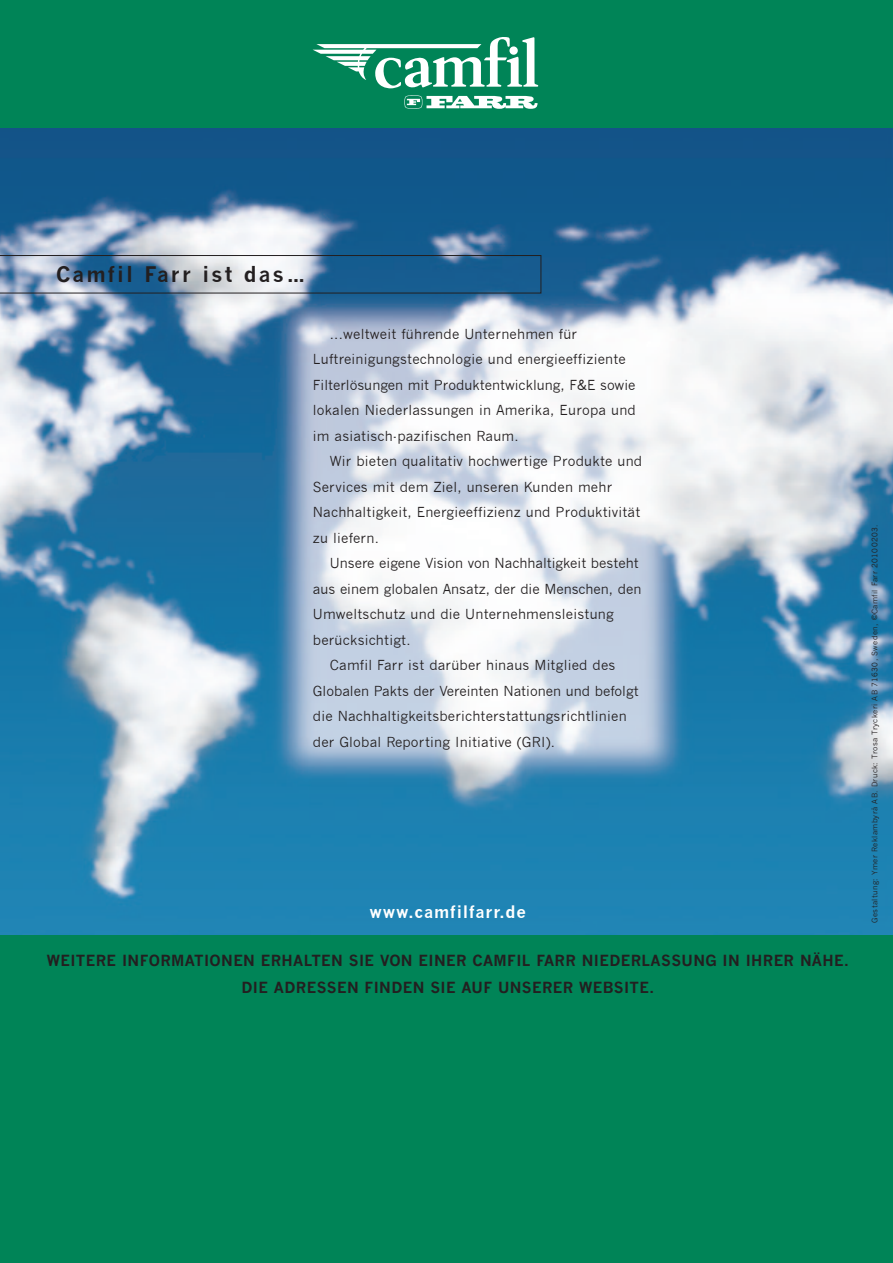
<style>
.page{position:relative;width:893px;height:1263px;background:#fff}
.page>*{position:absolute;margin:0;border:0;box-sizing:border-box;transform-origin:0 0}
.t1{font:700 21px "News Gothic";letter-spacing:.1em;color:#231f20}
.t2{font:700 16.5px "News Gothic";letter-spacing:.05em;color:#fff}
.t3{font:700 15px/27px "News Gothic";letter-spacing:.025em;color:#231f20;text-align:center}
.t4{font:13.5px/25.5px "News Gothic";letter-spacing:.015em;color:#231f20}
.t5{font:7.5px "News Gothic";letter-spacing:.05em;color:#231f20}
</style>
<div class="page">
<img style="left:0;top:128px;width:893px;height:807px">
<div style="left:0;top:935px;width:893px;height:328px;background:#008457"></div>
<div style="left:0;top:0;width:893px;height:128px;background:#008457"></div>
<svg style="left:313px;top:37px;width:225px;height:51px"></svg>
<div style="left:509px;top:46px;width:9px;height:9px;background:#fff;border-radius:50%"></div>
<svg style="left:404px;top:95px;width:133px;height:14px"></svg>
<svg style="left:0;top:255px;width:541px;height:38px"></svg>
<h1 class="t1" style="left:56px;top:262px;width:251px">Camfil Farr ist das…</h1>
<p class="t4" style="left:313px;top:321px;width:325px;text-indent:17px">...weltweit führende Unternehmen für Luftreinigungstechnologie und energieeffiziente Filterlösungen mit Produktentwicklung, F&amp;E sowie lokalen Niederlassungen in Amerika, Europa und im asiatisch-pazifischen Raum.</p>
<p class="t4" style="left:313px;top:449px;width:331px;text-indent:17px">Wir bieten qualitativ hochwertige Produkte und Services mit dem Ziel, unseren Kunden mehr Nachhaltigkeit, Energieeffizienz und Produktivität zu liefern.</p>
<p class="t4" style="left:330px;top:551px;width:310px">Unsere eigene Vision von Nachhaltigkeit besteht</p>
<p class="t4" style="left:313px;top:576px;width:330px">aus einem globalen Ansatz, der die Menschen, den</p>
<p class="t4" style="left:313px;top:602px;width:302px">Umweltschutz und die Unternehmensleistung</p>
<p class="t4" style="left:313px;top:627px;width:99px">berücksichtigt.</p>
<p class="t4" style="left:330px;top:653px;width:287px">Camfil Farr ist darüber hinaus Mitglied des</p>
<p class="t4" style="left:313px;top:678px;width:327px">Globalen Pakts der Vereinten Nationen und befolgt</p>
<p class="t4" style="left:313px;top:704px;width:315px">die Nachhaltigkeitsberichterstattungsrichtlinien</p>
<p class="t4" style="left:313px;top:729px;width:244px">der Global Reporting Initiative (GRI).</p>
<p class="t2" style="left:369px;top:902px;width:158px">www.camfilfarr.de</p>
<p class="t3" style="left:47px;top:947px;width:803px">WEITERE INFORMATIONEN ERHALTEN SIE VON EINER CAMFIL FARR NIEDERLASSUNG IN IHRER NÄHE.<br>DIE ADRESSEN FINDEN SIE AUF UNSERER WEBSITE.</p>
<p class="t5" style="left:870px;top:923px;width:399px;rotate:-90deg">Gestaltung: Ymer Reklambyrå AB. Druck: Trosa Tryckeri AB 71630, Sweden, ©Camfil Farr 20100203.</p>
</div>
